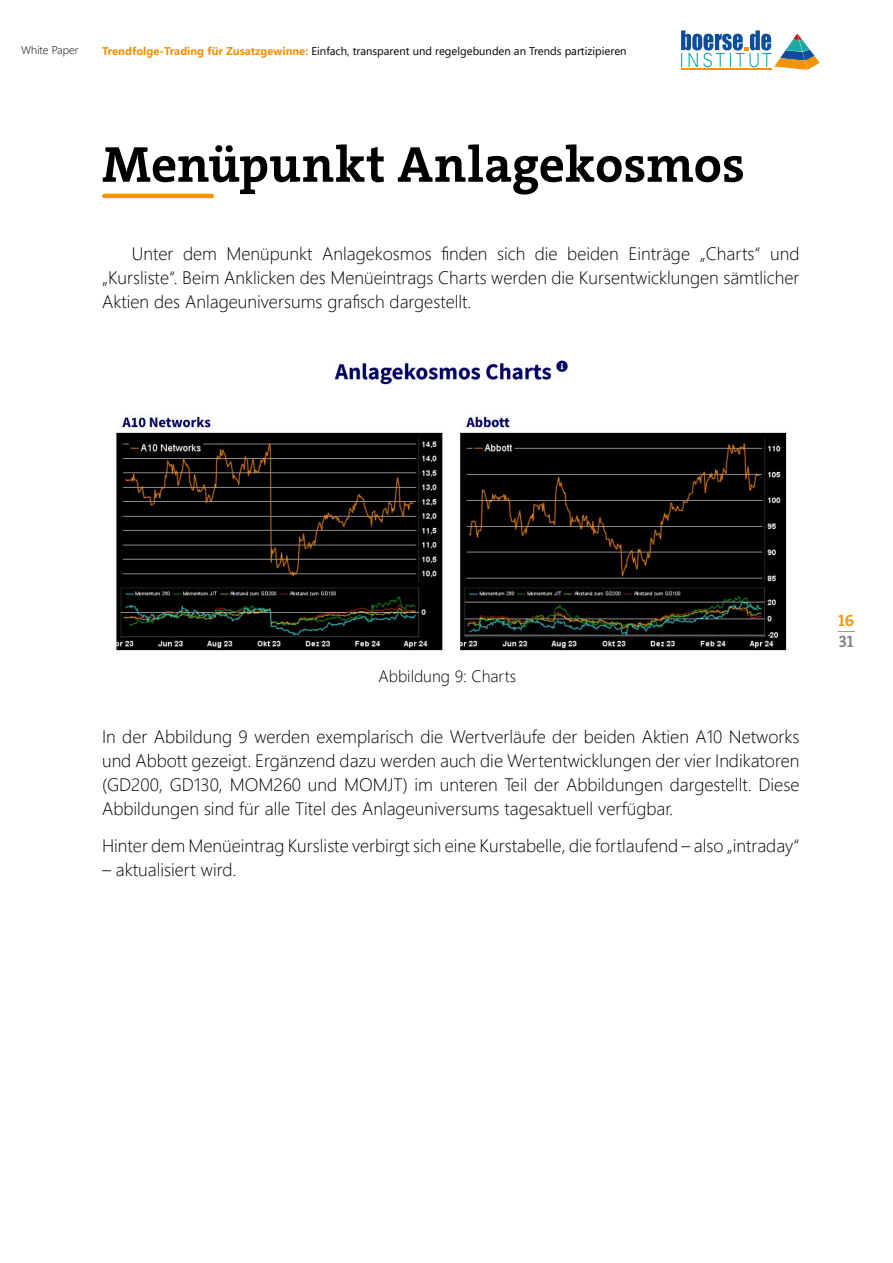
<style>
.page{position:relative;width:893px;height:1263px;background:#fff}
.page>*{position:absolute;margin:0;border:0;box-sizing:border-box;transform-origin:0 0}
.t1{font:700 51px "The Serif C4 s";color:#000}
.t2{font:300 18px/24px "Segoe UI";color:#000;text-align:justify}
.t3{font:300 16.5px "Segoe UI";color:#000}
.t4{font:700 16.5px "The Serif C4 s";color:#f49716}
.t5{font:700 16.5px "The Serif C4 s";color:#878787}
.t6{font:11.25px "Segoe UI";color:#000}
.t7{font:300 11.25px "Segoe UI";color:#000}
.s1{font-weight:700;color:#f19208}
</style>
<div class="page">
<svg style="left:837px;top:631px;width:18px;height:1px"></svg>
<svg style="left:681px;top:30px;width:139px;height:40px"></svg>
<hr style="left:104px;top:194px;width:108px;height:4px;background:#f19208">
<img style="left:116px;top:360px;width:671px;height:291px">
<p class="t7" style="left:21px;top:40px;width:59px">White Paper</p>
<p class="t6" style="left:102px;top:40px;width:526px"><span class="s1">Trendfolge-Trading für Zusatzgewinne:</span> Einfach, transparent und regelgebunden an Trends partizipieren</p>
<h1 class="t1" style="left:102px;top:132px;width:644px">Menüpunkt Anlagekosmos</h1>
<p class="t2" style="left:102px;top:239px;width:699px;text-indent:30px">Unter dem Menüpunkt Anlagekosmos finden sich die beiden Einträge „Charts“ und „Kursliste“. Beim Anklicken des Menüeintrags Charts werden die Kursentwicklungen sämtlicher Aktien des Anlageuniversums grafisch dargestellt.</p>
<p class="t3" style="left:378px;top:660px;width:139px">Abbildung 9: Charts</p>
<p class="t2" style="left:102px;top:723px;width:699px">In der Abbildung 9 werden exemplarisch die Wertverläufe der beiden Aktien A10 Networks und Abbott gezeigt. Ergänzend dazu werden auch die Wertentwicklungen der vier Indikatoren (GD200, GD130, MOM260 und MOMJT) im unteren Teil der Abbildungen dargestellt. Diese Abbildungen sind für alle Titel des Anlageuniversums tagesaktuell verfügbar.</p>
<p class="t2" style="left:102px;top:832px;width:699px">Hinter dem Menüeintrag Kursliste verbirgt sich eine Kurstabelle, die fortlaufend – also „intraday“</p>
<p class="t2" style="left:102px;top:856px;width:136px">– aktualisiert wird.</p>
<p class="t4" style="left:838px;top:610px;width:17px">16</p>
<p class="t5" style="left:839px;top:631px;width:16px">31</p>
</div>
